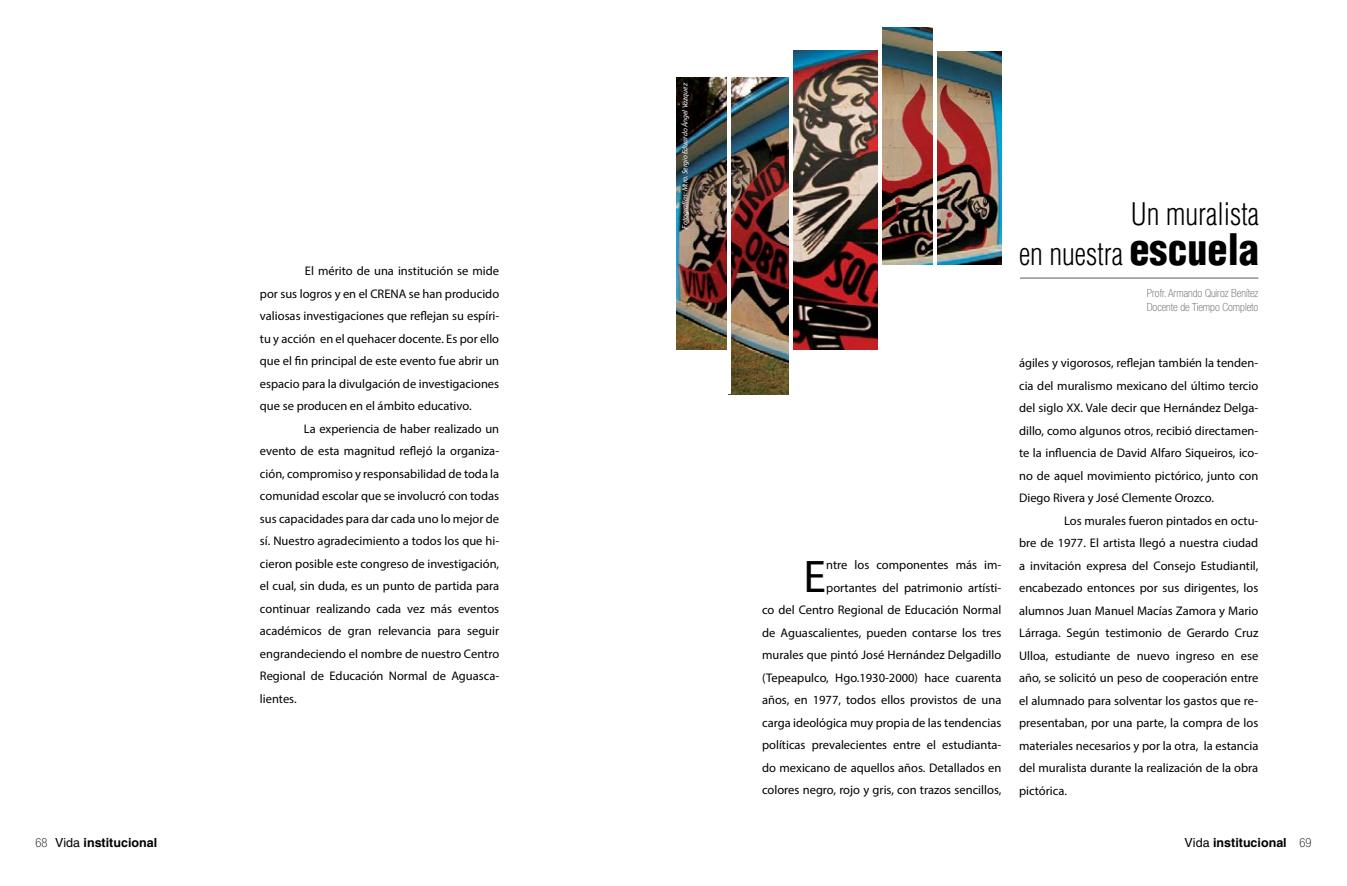
<style>
.page{position:relative;width:1347px;height:886px;background:#fff}
.page>*{position:absolute;margin:0;border:0;box-sizing:border-box;transform-origin:0 0}
.t1{font:45.88px "Myriad Pro";color:#000}
.t2{font:300 condensed 30.38px/40.8px "Helvetica";color:#000;text-align:right;scale:.95 1}
.t3{font:12.5px/22.5px "Myriad Pro";color:#000;text-align:justify}
.t4{font:700 12.5px "Helvetica CE";color:#000}
.t5{font:100 condensed 11.25px/13.5px "Helvetica Neue LT Std";color:#58595b}
.t6{font:italic 7.5px "Myriad Pro";color:#fff}
.s1{font-weight:900;font-size:42.38px}
.s2{font-family:"Helvetica Neue LT Std";font-weight:100;font-stretch:condensed}
.s3{font-family:"Helvetica";font-weight:400}
</style>
<div class="page">
<hr style="left:1020px;top:278px;width:238px;height:1px;background:#58595b">
<img style="left:676px;top:77px;width:112px;height:317px">
<img style="left:793px;top:50px;width:85px;height:300px">
<img style="left:882px;top:28px;width:119px;height:237px">
<hr style="left:933px;top:28px;width:4px;height:237px;background:#fff">
<hr style="left:727px;top:77px;width:4px;height:317px;background:#fff">
<div style="left:676px;top:350px;width:51px;height:46px;background:#fff"></div>
<div style="left:937px;top:5px;width:64px;height:45px;background:#fff"></div>
<p class="t3" style="left:260px;top:259px;width:241px;text-indent:45px">El mérito de una institución se mide por sus logros y en el CRENA se han producido valiosas investigaciones que reflejan su espíri&shy;tu y acción en el quehacer docente. Es por ello que el fin principal de este evento fue abrir un espacio para la divulgación de investigaciones que se producen en el ámbito educativo.</p>
<p class="t3" style="left:260px;top:417px;width:241px;text-indent:44px">La experiencia de haber realizado un evento de esta magnitud reflejó la organiza&shy;ción, compromiso y responsabilidad de toda la comunidad escolar que se involucró con todas sus capacidades para dar cada uno lo mejor de sí. Nuestro agradecimiento a todos los que hi&shy;cieron posible este congreso de investigación, el cual, sin duda, es un punto de partida para continuar realizando cada vez más eventos académicos de gran relevancia para seguir engrandeciendo el nombre de nuestro Centro Regional de Educación Normal de Aguasca&shy;lientes.</p>
<p class="t6" style="left:680px;top:229px;width:147px;rotate:-90deg">Fotografías: Mtro. Sergio Eduardo Ángel Vázquez</p>
<p class="t3" style="left:762px;top:554px;width:241px;text-align:right">ntre los componentes más im-<br>portantes del patrimonio artísti-<br>co del Centro Regional de Educación Normal de Aguascalientes, pueden contarse los tres murales que pintó José Hernández Delgadillo (Tepeapulco, Hgo.1930-2000) hace cuarenta años, en 1977, todos ellos provistos de una carga ideológica muy propia de las tendencias políticas prevalecientes entre el estudianta&shy;do mexicano de aquellos años. Detallados en colores negro, rojo y gris, con trazos sencillos,</p>
<h1 class="t1" style="left:803px;top:548px;width:24px">E</h1>
<h2 class="t2" style="left:1019px;top:193px;width:254px">Un muralista<br>en nuestra <span class="s1">escuela</span></h2>
<p class="t5" style="left:1146px;top:286px;width:113px">Profr. Armando Quiroz Benítez<br>Docente de Tiempo Completo</p>
<p class="t3" style="left:1019px;top:352px;width:241px">ágiles y vigorosos, reflejan también la tenden&shy;cia del muralismo mexicano del último tercio del siglo XX. Vale decir que Hernández Delga&shy;dillo, como algunos otros, recibió directamen&shy;te la influencia de David Alfaro Siqueiros, ico&shy;no de aquel movimiento pictórico, junto con Diego Rivera y José Clemente Orozco.</p>
<p class="t3" style="left:1019px;top:509px;width:241px;text-indent:45px">Los murales fueron pintados en octu&shy;bre de 1977. El artista llegó a nuestra ciudad a invitación expresa del Consejo Estudiantil, encabezado entonces por sus dirigentes, los alumnos Juan Manuel Macías Zamora y Mario Lárraga. Según testimonio de Gerardo Cruz Ulloa, estudiante de nuevo ingreso en ese año, se solicitó un peso de cooperación entre el alumnado para solventar los gastos que re&shy;presentaban, por una parte, la compra de los materiales necesarios y por la otra, la estancia del muralista durante la realización de la obra pictórica.</p>
<p class="t4" style="left:35px;top:835px;width:123px"><span class="s2">68</span> <span class="s3">Vida</span> institucional</p>
<p class="t4" style="left:1184px;top:835px;width:128px"><span class="s3">Vida</span> institucional <span class="s2">69</span></p>
</div>
